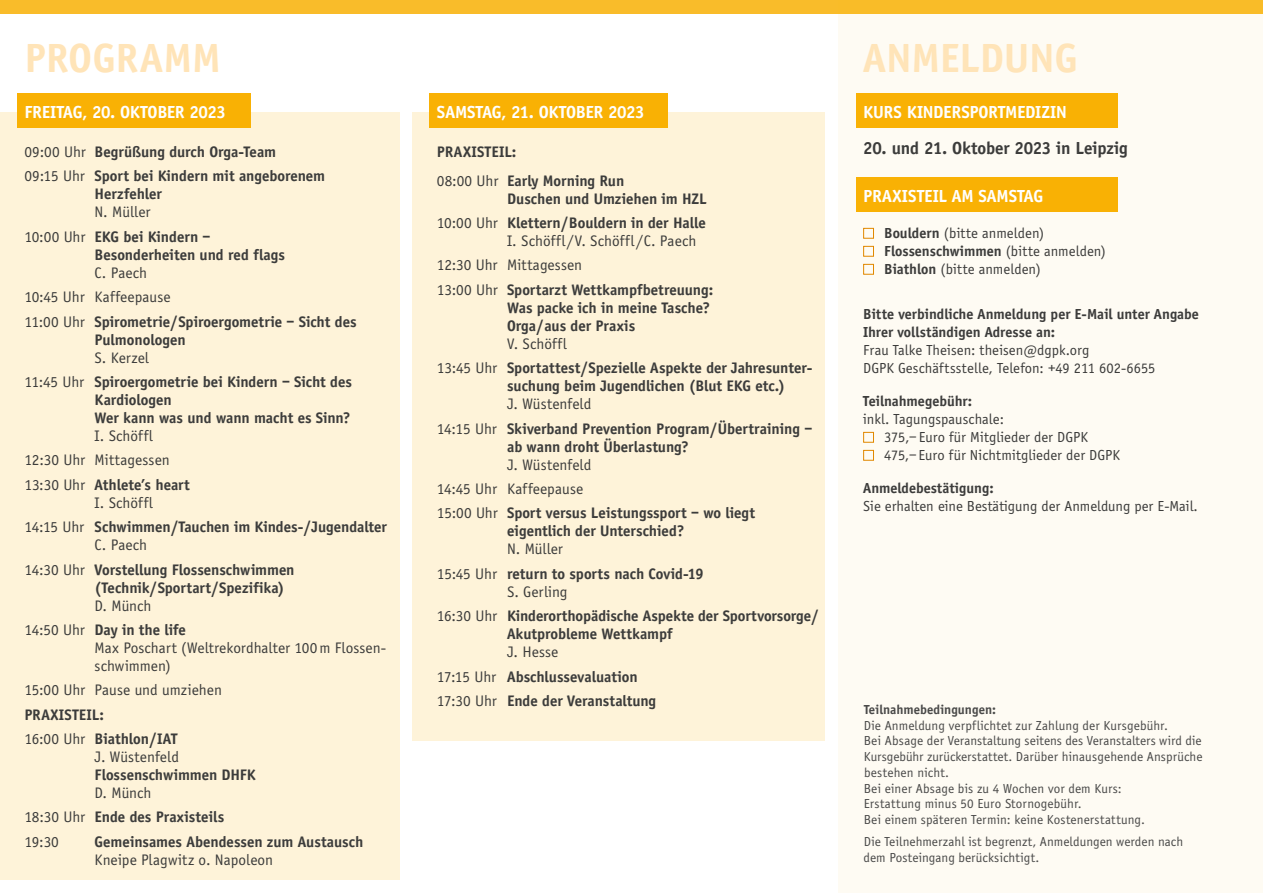
<style>
.page{position:relative;width:1263px;height:893px;background:#fff}
.page>*{position:absolute;margin:0;border:0;box-sizing:border-box;transform-origin:0 0}
.t1{font:700 42px "Officina Sans";letter-spacing:.005em;color:#ffe4b8}
.t2{font:700 18px "Officina Sans";letter-spacing:-.015em;color:#fff}
.t3{font:700 18px "Officina Sans";letter-spacing:-.01em;color:#3c3c3b}
.t4{font:700 15.75px/24.5px "Officina Sans";color:#3c3c3b}
.t5{font:15.75px/24.5px "Officina Sans";letter-spacing:.005em;color:#3c3c3b}
.t6{font:15px/18px "Officina Sans";color:#3c3c3b}
.t7{font:700 15px/18px "Officina Sans";color:#3c3c3b}
.t8{font:13.5px/15.8px "Officina Sans";letter-spacing:.01em;color:#4a4a49}
.t9{font:700 13.5px "Officina Sans";color:#4a4a49}
.s1{font-weight:400}
.s2{font-weight:700}
</style>
<div class="page">
<div style="left:838px;top:0;width:425px;height:893px;background:#fefbf3"></div>
<div style="left:0;top:0;width:1263px;height:13px;background:#f9bc2a"></div>
<div style="left:0;top:112px;width:400px;height:768px;background:#fef3d9"></div>
<div style="left:412px;top:112px;width:413px;height:629px;background:#fef3d9"></div>
<div style="left:17px;top:94px;width:234px;height:34px;background:#f9b104"></div>
<div style="left:429px;top:94px;width:239px;height:34px;background:#f9b104"></div>
<div style="left:856px;top:94px;width:261px;height:34px;background:#f9b104"></div>
<div style="left:856px;top:178px;width:261px;height:34px;background:#f9b104"></div>
<div style="left:863px;top:228px;width:11px;height:11px;border:1px solid #e18800"></div>
<div style="left:863px;top:246px;width:11px;height:11px;border:1px solid #e18800"></div>
<div style="left:863px;top:264px;width:11px;height:11px;border:1px solid #e18800"></div>
<div style="left:863px;top:432px;width:11px;height:11px;border:1px solid #e18800"></div>
<div style="left:863px;top:450px;width:11px;height:11px;border:1px solid #e18800"></div>
<h1 class="t1" style="left:24px;top:32px;width:198px">PROGRAMM</h1>
<h1 class="t1" style="left:863px;top:32px;width:216px">ANMELDUNG</h1>
<p class="t2" style="left:437px;top:101px;width:209px">SAMSTAG, 21. OKTOBER 2023</p>
<p class="t4" style="left:437px;top:137px;width:189px;line-height:28.7px">PRAXISTEIL:<br><span class="s1">08:00 Uhr</span> Early Morning Run</p>
<p class="t4" style="left:437px;top:186px;width:271px;text-align:right">Duschen und Umziehen im HZL<br><span class="s1">10:00 Uhr</span> Klettern/Bouldern in der Halle</p>
<p class="t5" style="left:437px;top:229px;width:278px;text-indent:70px">I. Schöffl /V. Schöffl /C. Paech<br>12:30 Uhr Mittagessen<br>13:00 Uhr <span class="s2">Sportarzt Wettkampfbetreuung:</span></p>
<p class="t4" style="left:507px;top:298px;width:204px;line-height:18px">Was packe ich in meine Tasche?<br>Orga/aus der Praxis</p>
<p class="t4" style="left:437px;top:331px;width:376px;text-indent:70px"><span class="s1">V. Schöffl<br>13:45 Uhr</span> Sportattest/Spezielle Aspekte der Jahresunter-</p>
<p class="t4" style="left:507px;top:374px;width:280px">suchung beim Jugendlichen (Blut EKG etc.)</p>
<p class="t4" style="left:437px;top:392px;width:377px;text-indent:70px"><span class="s1">J. Wüstenfeld<br>14:15 Uhr</span> Skiverband Prevention Program/Übertraining –</p>
<p class="t4" style="left:507px;top:434px;width:183px">ab wann droht Überlastung?</p>
<p class="t5" style="left:437px;top:452px;width:320px;text-indent:70px">J. Wüstenfeld<br>14:45 Uhr Kaffeepause<br>15:00 Uhr <span class="s2">Sport versus Leistungssport – wo liegt</span></p>
<p class="t4" style="left:507px;top:519px;width:179px">eigentlich der Unterschied?</p>
<p class="t4" style="left:437px;top:537px;width:268px;text-indent:70px"><span class="s1">N. Müller<br>15:45 Uhr</span> return to sports nach Covid-19</p>
<p class="t4" style="left:437px;top:579px;width:383px;text-indent:70px"><span class="s1">S. Gerling<br>16:30 Uhr</span> Kinderorthopädische Aspekte der Sportvorsorge/</p>
<p class="t4" style="left:507px;top:622px;width:167px">Akutprobleme Wettkampf</p>
<p class="t4" style="left:437px;top:640px;width:221px;text-indent:70px"><span class="s1">J. Hesse<br>17:15 Uhr</span> Abschlussevaluation<br><span class="s1">17:30 Uhr</span> Ende der Veranstaltung</p>
<p class="t2" style="left:24px;top:101px;width:203px">FREITAG, 20. OKTOBER 2023</p>
<p class="t4" style="left:24px;top:139px;width:302px"><span class="s1">09:00 Uhr</span> Begrüßung durch Orga-Team<br><span class="s1">09:15 Uhr</span> Sport bei Kindern mit angeborenem</p>
<p class="t4" style="left:95px;top:182px;width:69px">Herzfehler</p>
<p class="t5" style="left:24px;top:200px;width:188px;text-indent:70px">N. Müller<br>10:00 Uhr <span class="s2">EKG bei Kindern –</span></p>
<p class="t4" style="left:95px;top:242px;width:192px">Besonderheiten und red flags</p>
<p class="t4" style="left:24px;top:260px;width:334px;text-indent:70px"><span class="s1">C. Paech<br>10:45 Uhr Kaffeepause<br>11:00 Uhr</span> Spirometrie/Spiroergometrie – Sicht des</p>
<p class="t4" style="left:95px;top:327px;width:92px">Pulmonologen</p>
<p class="t4" style="left:24px;top:345px;width:329px;text-indent:70px"><span class="s1">S. Kerzel<br>11:45 Uhr</span> Spiroergometrie bei Kindern – Sicht des</p>
<p class="t4" style="left:95px;top:391px;width:257px;line-height:18px">Kardiologen<br>Wer kann was und wann macht es Sinn?</p>
<p class="t5" style="left:24px;top:424px;width:167px;text-indent:70px">I. Schöffl<br>12:30 Uhr Mittagessen<br>13:30 Uhr <span class="s2">Athlete’s heart</span></p>
<p class="t4" style="left:24px;top:490px;width:364px;text-indent:70px"><span class="s1">I. Schöffl<br>14:15 Uhr</span> Schwimmen/Tauchen im Kindes-/Jugendalter</p>
<p class="t4" style="left:24px;top:532px;width:272px;text-indent:70px"><span class="s1">C. Paech<br>14:30 Uhr</span> Vorstellung Flossenschwimmen</p>
<p class="t4" style="left:95px;top:575px;width:192px">(Technik/Sportart/Spezifika)</p>
<p class="t5" style="left:24px;top:593px;width:163px;text-indent:70px">D. Münch<br>14:50 Uhr <span class="s2">Day in the life</span></p>
<p class="t5" style="left:95px;top:639px;width:293px;line-height:18px">Max Poschart (Weltrekordhalter 100m Flossen&shy;schwimmen)</p>
<p class="t5" style="left:24px;top:678px;width:199px">15:00 Uhr Pause und umziehen</p>
<p class="t4" style="left:24px;top:702px;width:154px">PRAXISTEIL:<br><span class="s1">16:00 Uhr</span> Biathlon/IAT</p>
<p class="t5" style="left:95px;top:745px;width:86px">J. Wüstenfeld</p>
<p class="t4" style="left:95px;top:762px;width:163px">Flossenschwimmen DHFK</p>
<p class="t5" style="left:24px;top:781px;width:201px;text-indent:70px">D. Münch<br>18:30 Uhr <span class="s2">Ende des Praxisteils<br></span>19:30</p>
<p class="t2" style="left:863px;top:101px;width:205px">KURS KINDERSPORTMEDIZIN</p>
<p class="t3" style="left:863px;top:137px;width:266px">20. und 21. Oktober 2023 in Leipzig</p>
<p class="t2" style="left:863px;top:185px;width:181px">PRAXISTEIL AM SAMSTAG</p>
<p class="t6" style="left:884px;top:224px;width:223px"><span class="s2">Bouldern</span> (bitte anmelden)<br><span class="s2">Flossenschwimmen</span> (bitte anmelden)<br><span class="s2">Biathlon</span> (bitte anmelden)</p>
<p class="t7" style="left:863px;top:305px;width:337px">Bitte verbindliche Anmeldung per E-Mail unter Angabe<br>Ihrer vollständigen Adresse an:</p>
<p class="t6" style="left:863px;top:341px;width:294px">Frau Talke Theisen: theisen@dgpk.org<br>DGPK Geschäftsstelle, Telefon: +49 211 602-6655</p>
<p class="t7" style="left:863px;top:392px;width:110px">Teilnahmegebühr:</p>
<p class="t6" style="left:884px;top:410px;width:237px;text-indent:-21px">inkl. Tagungspauschale:<br>375,–Euro für Mitglieder der DGPK<br>475,– Euro für Nichtmitglieder der DGPK</p>
<p class="t7" style="left:863px;top:479px;width:132px">Anmeldebestätigung:</p>
<p class="t6" style="left:863px;top:497px;width:336px">Sie erhalten eine Bestätigung der Anmeldung per E-Mail.</p>
<p class="t9" style="left:864px;top:701px;width:133px">Teilnahmebedingungen:</p>
<p class="t8" style="left:864px;top:717px;width:340px">Die Anmeldung verpflichtet zur Zahlung der Kursgebühr.<br>Bei Absage der Veranstaltung seitens des Veranstalters wird die Kursgebühr zurückerstattet. Darüber hinausgehende Ansprüche bestehen nicht.<br>Bei einer Absage bis zu 4 Wochen vor dem Kurs:<br>Erstattung minus 50 Euro Stornogebühr.<br>Bei einem späteren Termin: keine Kostenerstattung.</p>
<p class="t8" style="left:863px;top:834px;width:321px">Die Teilnehmerzahl ist begrenzt, Anmeldungen werden nach dem Posteingang berücksichtigt.</p>
<p class="t4" style="left:95px;top:829px;width:270px">Gemeinsames Abendessen zum Austausch</p>
<p class="t5" style="left:95px;top:847px;width:180px">Kneipe Plagwitz o. Napoleon</p>
</div>
